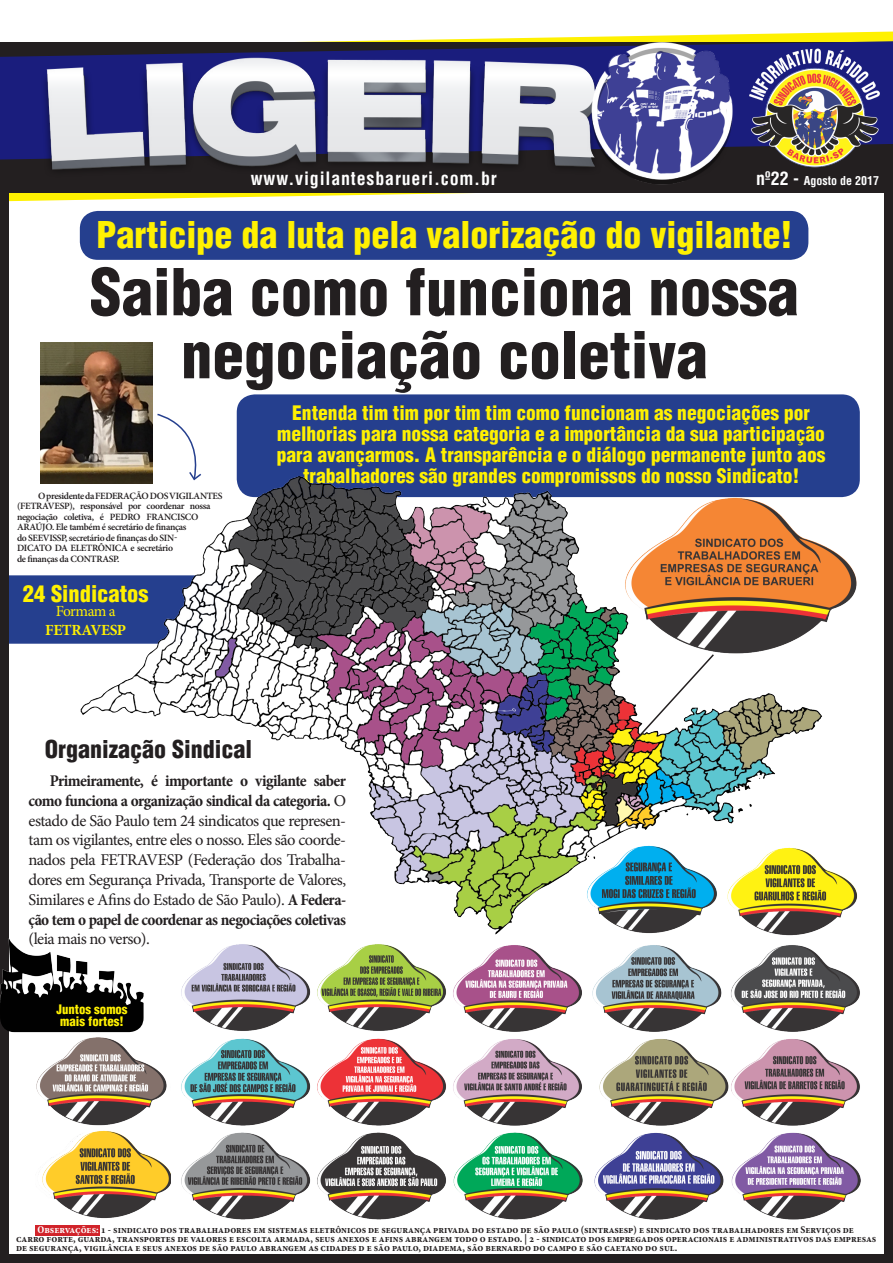
<style>
.page{position:relative;width:893px;height:1263px;background:#fff}
.page>*{position:absolute;margin:0;border:0;box-sizing:border-box;transform-origin:0 0}
.t1{font:900 condensed 63px "Helvetica LT Std";color:#231f20}
.t2{font:900 condensed 36px "Helvetica LT Std";color:#fff101}
.t3{font:900 condensed 24px "Helvetica LT Std";color:#231f20}
.t4{font:900 condensed 22.5px "Helvetica LT Std";color:#fff101}
.t5{font:900 condensed 19.5px/21px "Helvetica LT Std";color:#fff101;text-align:center}
.t6{font:700 condensed 18px "Helvetica";letter-spacing:.045em;color:#fff}
.t7{font:16.5px/19.8px "Minion Pro";letter-spacing:-.035em;color:#231f20;text-align:justify}
.t8{font:700 15.45px/18.6px "Minion Pro";letter-spacing:-.025em;color:#fff101;text-align:center}
.t9{font:900 condensed 12.75px/12px "Helvetica LT Std";color:#fff101;text-align:center}
.t10{font:700 condensed 12px "Helvetica";color:#fff}
.t11{font:700 condensed 10.5px/9px "Minion Pro";color:#231f20}
.t12{font:600 9.6px/10.5px "Minion Pro";letter-spacing:-.035em;color:#231f20}
.s1{font-size:18px}
.s2{font-weight:400}
.s3{font-weight:700;font-stretch:condensed}
.s4{color:#fff}
</style>
<div class="page">
<div style="left:237px;top:394px;width:623px;height:103px;background:#253f8e;border-radius:18px"></div>
<div style="left:80px;top:211px;width:728px;height:49px;background:#253f8e;border-radius:18px"></div>
<div style="left:10px;top:575px;width:67px;height:69px;background:#253f8e"></div>
<svg style="left:10px;top:32px;width:883px;height:169px"></svg>
<div style="left:0;top:79px;width:893px;height:1184px;border:9px solid #231f20"></div>
<svg style="left:0;top:41px;width:893px;height:119px;background:#22236d"></svg>
<img style="left:27px;top:40px;width:719px;height:182px">
<img style="left:738px;top:44px;width:141px;height:141px">
<img style="left:77px;top:476px;width:783px;height:459px">
<img style="left:725px;top:839px;width:135px;height:97px">
<img style="left:582px;top:837px;width:135px;height:98px">
<img style="left:36px;top:1032px;width:131px;height:90px">
<img style="left:42px;top:1122px;width:129px;height:97px">
<img style="left:181px;top:944px;width:679px;height:276px">
<img style="left:0;top:934px;width:144px;height:98px">
<svg style="left:591px;top:653px;width:124px;height:136px"></svg>
<img style="left:40px;top:342px;width:113px;height:141px">
<svg style="left:156px;top:413px;width:48px;height:68px"></svg>
<div style="left:36px;top:1225px;width:64px;height:11px;background:#d1232a"></div>
<p class="t6" style="left:251px;top:168px;width:248px">www.vigilantesbarueri.com.br</p>
<p class="t10" style="left:756px;top:174px;width:124px"><span class="s1">nº22 -</span> Agosto de 2017</p>
<p class="t2" style="left:96px;top:212px;width:697px">Participe da luta pela valorização do vigilante!</p>
<p class="t1" style="left:90px;top:252px;width:710px">Saiba como funciona nossa</p>
<p class="t1" style="left:181px;top:315px;width:528px">negociação coletiva</p>
<p class="t5" style="left:277px;top:402px;width:550px">Entenda tim tim por tim tim como funcionam as negociações por melhorias para nossa categoria e a importância da sua participação para avançarmos. A transparência e o diálogo permanente junto aos trabalhadores são grandes compromissos do nosso Sindicato!</p>
<p class="t12" style="left:17px;top:490px;width:207px;text-indent:21px">O presidente da FEDERAÇÃO DOS VIGILANTES (FETRAVESP), responsável por coordenar nossa negociação coletiva, é PEDRO FRANCISCO ARAÚJO. Ele também é secretário de finanças<br>do SEEVISSP, secretário de finanças do SIN-<br>DICATO DA ELETRÔNICA e secretário<br>de finanças da CONTRASP.</p>
<p class="t4" style="left:23px;top:580px;width:127px">24 Sindicatos</p>
<p class="t8" style="left:45px;top:602px;width:83px"><span class="s2">Formam a<br></span>FETRAVESP</p>
<p class="t3" style="left:45px;top:734px;width:209px">Organização Sindical</p>
<p class="t7" style="left:29px;top:771px;width:319px;text-indent:21px"><span class="s3">Primeiramente, é importante o vigilante saber como funciona a organização sindical da categoria.</span> O estado de São Paulo tem 24 sindicatos que represen&shy;tam os vigilantes, entre eles o nosso. Eles são coorde&shy;nados pela FETRAVESP (Federação dos Trabalha&shy;dores em Segurança Privada, Transporte de Valores, Similares e Afins do Estado de São Paulo). <span class="s3">A Federa&shy;ção tem o papel de coordenar as negociações coletivas </span>(leia mais no verso).</p>
<p class="t9" style="left:56px;top:1003px;width:73px">Juntos somos mais fortes!</p>
<p class="t11" style="left:16px;top:1225px;width:862px;text-indent:21px"><span class="s4">Observações:</span> 1 - sindicato dos trabalhadores em sistemas eletrônicos de segurança privada do estado de são paulo (sintrasesp) e sindicato dos trabalhadores em Serviços de carro forte, guarda, transportes de valores e escolta armada, seus anexos e afins abrangem todo o estado. | 2 - sindicato dos empregados operacionais e administrativos das empresas de segurança, vigilância e seus anexos de são paulo abrangem as cidades d e são paulo, diadema, são bernardo do campo e são caetano do sul.</p>
</div>
